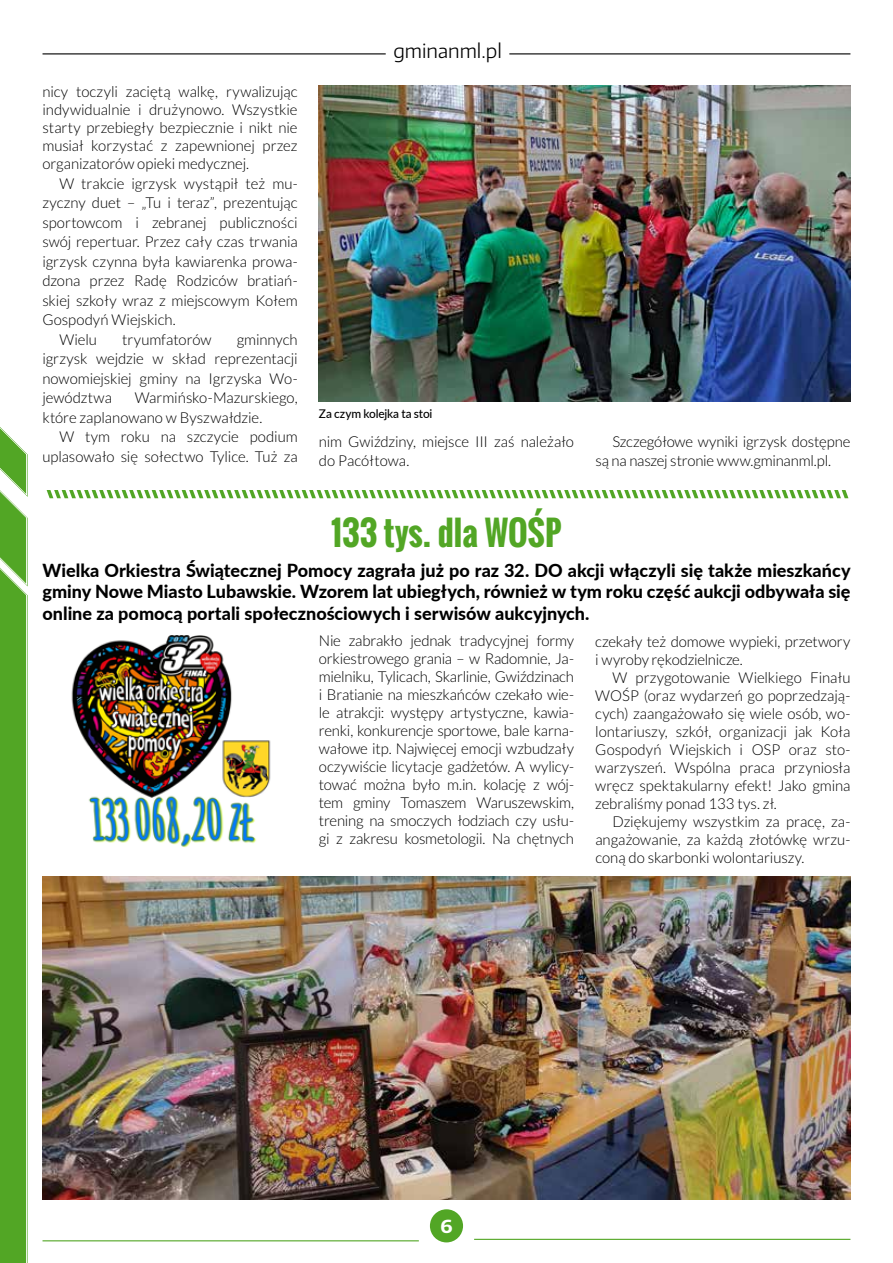
<style>
.page{position:relative;width:893px;height:1263px;background:#fff}
.page>*{position:absolute;margin:0;border:0;box-sizing:border-box;transform-origin:0 0}
.t1{font:700 33px "Oswald";color:#52a625}
.t2{font:300 19.5px "Encode Sans";color:#000}
.t3{font:800 18px/21.6px "Lato";color:#000;text-align:justify}
.t4{font:700 18px "Encode Sans";color:#fff}
.t5{font:300 15px/18px "Lato";letter-spacing:-.005em;color:#000;text-align:justify}
.t6{font:500 12px "Lato";letter-spacing:-.015em;color:#000}
</style>
<div class="page">
<hr style="left:43px;top:53px;width:343px;height:1px;background:#000">
<hr style="left:509px;top:53px;width:341px;height:1px;background:#000">
<svg style="left:0;top:427px;width:28px;height:836px;background:#63ae3b"></svg>
<svg style="left:47px;top:490px;width:801px;height:8px"></svg>
<img style="left:319px;top:85px;width:532px;height:316px">
<img style="left:43px;top:877px;width:807px;height:322px">
<img style="left:71px;top:635px;width:200px;height:213px">
<div style="left:430px;top:1209px;width:33px;height:33px;background:#52a625;border-radius:50%"></div>
<hr style="left:43px;top:1240px;width:376px;height:1px;background:#52a625">
<hr style="left:474px;top:1239px;width:376px;height:1px;background:#52a625">
<p class="t5" style="left:42px;top:83px;width:257px">nicy toczyli zaciętą walkę, rywalizując indywidualnie i drużynowo. Wszystkie starty przebiegły bezpiecznie i nikt nie musiał korzystać z zapewnionej przez organizatorów opieki medycznej.</p>
<p class="t5" style="left:59px;top:174px;width:240px">W trakcie igrzysk wystąpił też mu-</p>
<p class="t5" style="left:42px;top:194px;width:257px">zyczny duet – „Tu i teraz”, prezentując</p>
<p class="t5" style="left:42px;top:213px;width:257px">sportowcom i zebranej publiczności</p>
<p class="t5" style="left:42px;top:233px;width:257px">swój repertuar. Przez cały czas trwania</p>
<p class="t5" style="left:42px;top:252px;width:257px">igrzysk czynna była kawiarenka prowa-</p>
<p class="t5" style="left:42px;top:272px;width:257px">dzona przez Radę Rodziców bratiań-</p>
<p class="t5" style="left:42px;top:291px;width:257px">skiej szkoły wraz z miejscowym Kołem</p>
<p class="t5" style="left:42px;top:311px;width:135px">Gospodyń Wiejskich.</p>
<p class="t5" style="left:59px;top:330px;width:39px">Wielu</p>
<p class="t5" style="left:122px;top:330px;width:91px">tryumfatorów</p>
<p class="t5" style="left:42px;top:330px;width:257px;line-height:19.5px;text-indent:194px">gminnych igrzysk wejdzie w skład reprezentacji nowomiejskiej gminy na Igrzyska Wo&shy;jewództwa</p>
<p class="t5" style="left:42px;top:388px;width:257px;line-height:19.5px;text-indent:92px">Warmińsko-Mazurskiego, które zaplanowano w Byszwałdzie.</p>
<p class="t5" style="left:42px;top:427px;width:257px;line-height:19.5px;text-align:right">W tym roku na szczycie podium uplasowało się sołectwo Tylice. Tuż za</p>
<h2 class="t2" style="left:393px;top:38px;width:110px">gminanml.pl</h2>
<p class="t6" style="left:319px;top:405px;width:115px">Za czym kolejka ta stoi</p>
<p class="t5" style="left:319px;top:432px;width:257px;line-height:19.5px">nim Gwiździny, miejsce III zaś należało do Pacółtowa.</p>
<h1 class="t1" style="left:331px;top:508px;width:232px">133 tys. dla WOŚP</h1>
<p class="t5" style="left:595px;top:432px;width:257px;line-height:19.5px;text-indent:17px">Szczegółowe wyniki igrzysk dostępne są na naszej stronie www.gminanml.pl.</p>
<p class="t3" style="left:43px;top:559px;width:809px">Wielka Orkiestra Świątecznej Pomocy zagrała już po raz 32. DO akcji włączyli się także mieszkańcy gminy Nowe Miasto Lubawskie. Wzorem lat ubiegłych, również w tym roku część aukcji odbywała się online za pomocą portali społecznościowych i serwisów aukcyjnych.</p>
<p class="t5" style="left:319px;top:631px;width:257px">Nie zabrakło jednak tradycyjnej formy orkiestrowego grania – w Radomnie, Ja&shy;mielniku, Tylicach, Skarlinie, Gwiździnach i Bratianie na mieszkańców czekało wie&shy;le atrakcji: występy artystyczne, kawia&shy;renki, konkurencje sportowe, bale karna&shy;wałowe itp. Najwięcej emocji wzbudzały oczywiście licytacje gadżetów. A wylicy&shy;tować można było m.in. kolację z wój&shy;tem gminy Tomaszem Waruszewskim, trening na smoczych łodziach czy usłu&shy;gi z zakresu kosmetologii. Na chętnych</p>
<p class="t5" style="left:595px;top:633px;width:257px">czekały też domowe wypieki, przetwory i wyroby rękodzielnicze.</p>
<p class="t5" style="left:595px;top:669px;width:257px;text-indent:17px">W przygotowanie Wielkiego Finału WOŚP (oraz wydarzeń go poprzedzają&shy;cych) zaangażowało się wiele osób, wo&shy;lontariuszy, szkół, organizacji jak Koła Gospodyń Wiejskich i OSP oraz sto&shy;warzyszeń. Wspólna praca przyniosła wręcz spektakularny efekt! Jako gmina zebraliśmy ponad 133 tys. zł.</p>
<p class="t5" style="left:595px;top:813px;width:257px;text-indent:17px">Dziękujemy wszystkim za pracę, za&shy;angażowanie, za każdą złotówkę wrzu&shy;coną do skarbonki wolontariuszy.</p>
<p class="t4" style="left:440px;top:1214px;width:14px">6</p>
</div>
